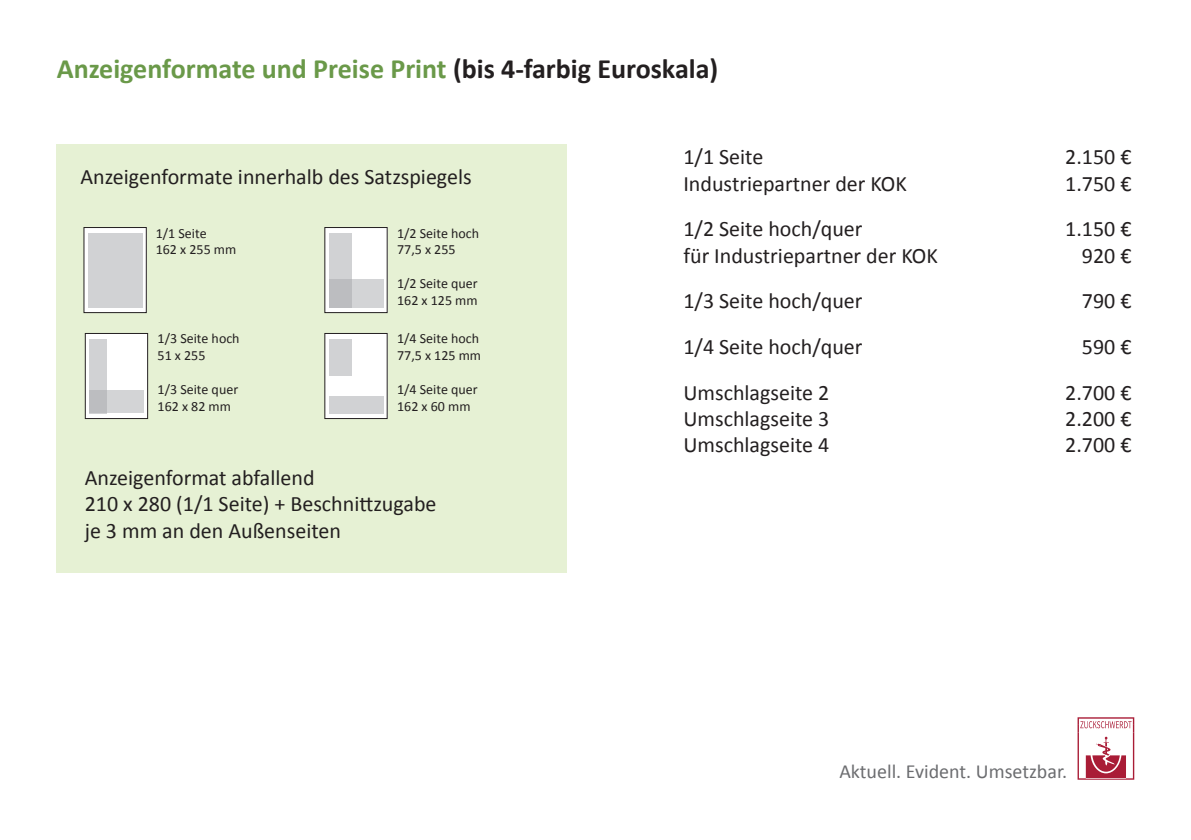
<style>
.page{position:relative;width:1191px;height:840px;background:#fff}
.page>*{position:absolute;margin:0;border:0;box-sizing:border-box;transform-origin:0 0}
.t1{font:700 28px "Calibri";color:#6a9949}
.t2{font:22px/26.4px "Calibri";color:#231f20}
.t3{font:20px "Calibri";color:#6c6d70}
.t4{font:14px/16.8px "Calibri";color:#231f20}
.s1{color:#231f20}
</style>
<div class="page">
<div style="left:57px;top:145px;width:510px;height:428px;background:#e6f1d4"></div>
<div style="left:84px;top:227px;width:62px;height:85px;background:#fff"></div>
<div style="left:83px;top:227px;width:64px;height:86px;border:1px solid #231f20"></div>
<div style="left:88px;top:232px;width:54px;height:75px;background:#d1d2d4"></div>
<div style="left:325px;top:227px;width:62px;height:85px;background:#fff"></div>
<div style="left:324px;top:227px;width:64px;height:86px;border:1px solid #231f20"></div>
<div style="left:329px;top:232px;width:22px;height:75px;background:#d1d2d4"></div>
<div style="left:329px;top:279px;width:54px;height:28px;background:linear-gradient(to right,#b8b9bc,#d9dadc)"></div>
<div style="left:85px;top:333px;width:63px;height:85px;background:#fff"></div>
<div style="left:85px;top:333px;width:63px;height:86px;border:1px solid #231f20"></div>
<div style="left:89px;top:338px;width:17px;height:75px;background:#d1d2d4"></div>
<div style="left:89px;top:390px;width:55px;height:23px;background:linear-gradient(to right,#bdbec1,#dbdcde)"></div>
<div style="left:325px;top:333px;width:62px;height:85px;background:#fff"></div>
<div style="left:324px;top:333px;width:64px;height:86px;border:1px solid #231f20"></div>
<div style="left:329px;top:338px;width:22px;height:37px;background:#d1d2d4"></div>
<div style="left:329px;top:396px;width:54px;height:17px;background:#d1d2d4"></div>
<svg style="left:1077px;top:717px;width:57px;height:62px"></svg>
<p class="t1" style="left:57px;top:51px;width:663px">Anzeigenformate und Preise Print <span class="s1">(bis 4-farbig Euroskala)</span></p>
<p class="t2" style="left:80px;top:162px;width:393px">Anzeigenformate innerhalb des Satzspiegels</p>
<p class="t4" style="left:156px;top:224px;width:82px">1/1 Seite<br>162 x 255 mm</p>
<p class="t4" style="left:397px;top:224px;width:84px">1/2 Seite hoch<br>77,5 x 255</p>
<p class="t4" style="left:397px;top:274px;width:82px">1/2 Seite quer<br>162 x 125 mm</p>
<p class="t4" style="left:158px;top:329px;width:84px">1/3 Seite hoch<br>51 x 255</p>
<p class="t4" style="left:158px;top:380px;width:82px">1/3 Seite quer<br>162 x 82 mm</p>
<p class="t4" style="left:397px;top:329px;width:86px">1/4 Seite hoch<br>77,5 x 125 mm</p>
<p class="t4" style="left:397px;top:380px;width:82px">1/4 Seite quer<br>162 x 60 mm</p>
<p class="t2" style="left:85px;top:463px;width:353px">Anzeigenformat abfallend<br>210 x 280 (1/1 Seite) + Beschnittzugabe je 3 mm an den Außenseiten</p>
<p class="t2" style="left:683px;top:142px;width:81px">1/1 Seite</p>
<p class="t2" style="left:1065px;top:142px;width:68px">2.150 €</p>
<p class="t2" style="left:683px;top:169px;width:225px">Industriepartner der KOK</p>
<p class="t2" style="left:1065px;top:169px;width:68px">1.750 €</p>
<p class="t2" style="left:683px;top:214px;width:181px">1/2 Seite hoch/quer</p>
<p class="t2" style="left:1065px;top:214px;width:68px">1.150 €</p>
<p class="t2" style="left:683px;top:241px;width:256px">für Industriepartner der KOK</p>
<p class="t2" style="left:1082px;top:241px;width:51px">920 €</p>
<p class="t2" style="left:683px;top:286px;width:181px">1/3 Seite hoch/quer</p>
<p class="t2" style="left:1082px;top:286px;width:51px">790 €</p>
<p class="t2" style="left:683px;top:332px;width:181px">1/4 Seite hoch/quer</p>
<p class="t2" style="left:1082px;top:332px;width:51px">590 €</p>
<p class="t2" style="left:683px;top:378px;width:147px">Umschlagseite 2</p>
<p class="t2" style="left:1065px;top:378px;width:68px">2.700 €</p>
<p class="t2" style="left:683px;top:404px;width:147px">Umschlagseite 3</p>
<p class="t2" style="left:1065px;top:404px;width:68px">2.200 €</p>
<p class="t2" style="left:683px;top:430px;width:147px">Umschlagseite 4</p>
<p class="t2" style="left:1065px;top:430px;width:68px">2.700 €</p>
<p class="t3" style="left:839px;top:758px;width:229px">Aktuell. Evident. Umsetzbar.</p>
</div>
